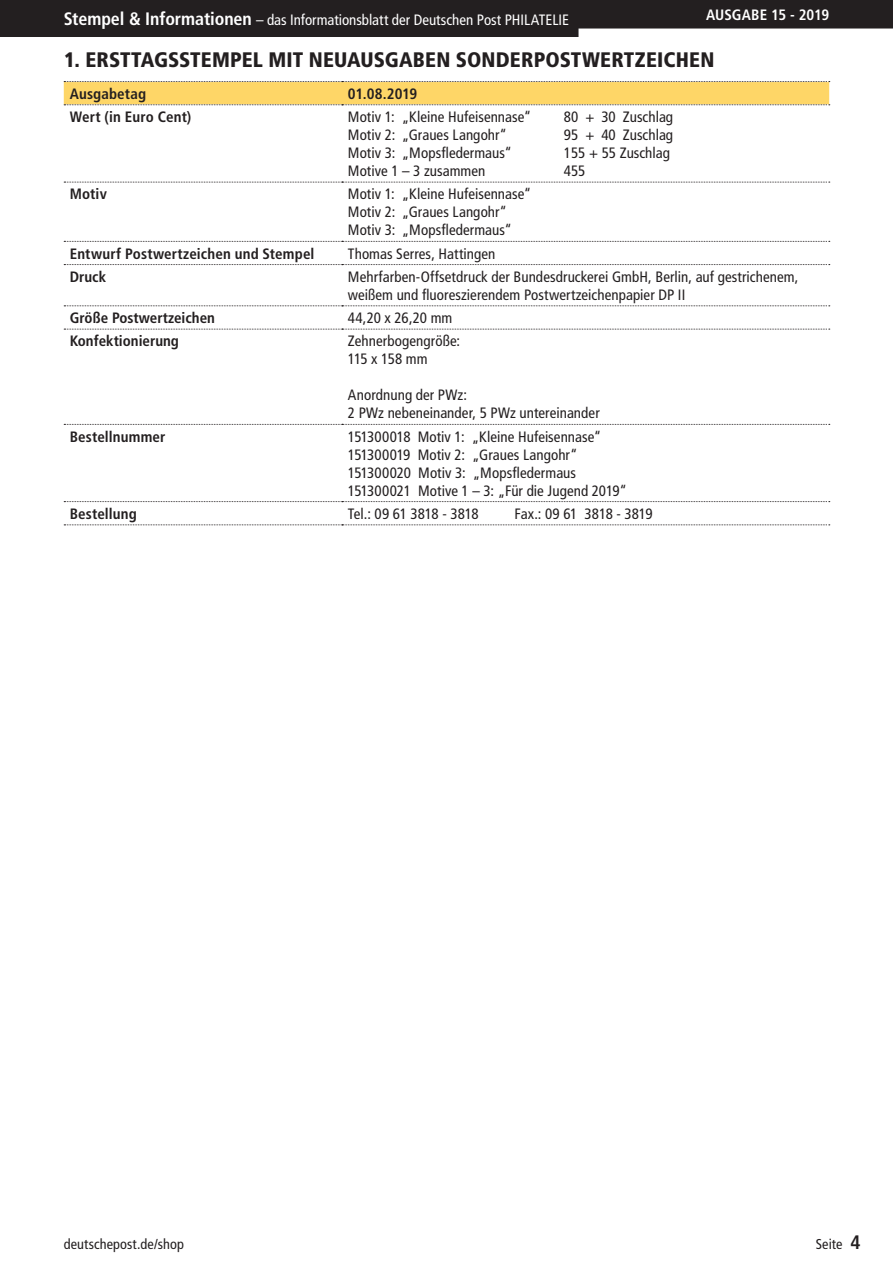
<style>
.page{position:relative;width:893px;height:1263px;background:#fff}
.page>*{position:absolute;margin:0;border:0;box-sizing:border-box;transform-origin:0 0}
.t1{font:900 condensed 21px "Frutiger LT Std";letter-spacing:.01em;color:#231f20}
.t2{font:condensed 15px/18px "Frutiger LT Std";letter-spacing:.005em;color:#231f20}
.t3{font:700 condensed 15px "Frutiger LT Std";letter-spacing:.005em;color:#231f20}
.t4{font:condensed 15px "Frutiger LT Std";color:#fff}
.t5{font:700 condensed 15px "Frutiger LT Std";color:#fff}
.t6{font:condensed 14.25px "Frutiger LT Std";letter-spacing:.005em;color:#231f20}
.s1{font-weight:700;font-size:18px}
.s2{font-weight:700;font-size:19.5px}
</style>
<div class="page">
<svg style="left:0;top:0;width:893px;height:37px;background:#343131"></svg>
<svg style="left:64px;top:81px;width:766px;height:24px;background:#f6d16b"></svg>
<svg style="left:64px;top:182px;width:766px;height:1px"></svg>
<svg style="left:64px;top:241px;width:766px;height:1px"></svg>
<svg style="left:64px;top:264px;width:766px;height:1px"></svg>
<svg style="left:64px;top:305px;width:766px;height:1px"></svg>
<svg style="left:64px;top:329px;width:766px;height:1px"></svg>
<svg style="left:64px;top:424px;width:766px;height:1px"></svg>
<svg style="left:64px;top:501px;width:766px;height:1px"></svg>
<svg style="left:64px;top:524px;width:766px;height:1px"></svg>
<p class="t4" style="left:64px;top:11px;width:507px"><span class="s1">Stempel &amp; Informationen</span> – das Informationsblatt der Deutschen Post PHILATELIE</p>
<p class="t5" style="left:706px;top:5px;width:125px">AUSGABE 15 - 2019</p>
<h1 class="t1" style="left:64px;top:47px;width:652px">1. ERSTTAGSSTEMPEL MIT NEUAUSGABEN SONDERPOSTWERTZEICHEN</h1>
<p class="t3" style="left:70px;top:85px;width:78px">Ausgabetag</p>
<p class="t3" style="left:348px;top:85px;width:71px">01.08.2019</p>
<p class="t3" style="left:70px;top:108px;width:123px">Wert (in Euro Cent)</p>
<p class="t2" style="left:348px;top:108px;width:185px">Motiv 1: „Kleine Hufeisennase“<br>Motiv 2: „Graues Langohr“<br>Motiv 3: „Mopsfledermaus“</p>
<p class="t2" style="left:564px;top:108px;width:111px;text-align:justify">80 + 30 Zuschlag 95 + 40 Zuschlag 155 + 55 Zuschlag</p>
<p class="t2" style="left:348px;top:162px;width:139px">Motive 1 – 3 zusammen</p>
<p class="t2" style="left:564px;top:162px;width:23px">455</p>
<p class="t3" style="left:70px;top:185px;width:39px">Motiv</p>
<p class="t2" style="left:348px;top:185px;width:185px">Motiv 1: „Kleine Hufeisennase“<br>Motiv 2: „Graues Langohr“<br>Motiv 3: „Mopsfledermaus“</p>
<p class="t3" style="left:70px;top:244px;width:246px">Entwurf Postwertzeichen und Stempel</p>
<p class="t2" style="left:348px;top:244px;width:149px">Thomas Serres, Hattingen</p>
<p class="t3" style="left:70px;top:268px;width:38px">Druck</p>
<p class="t2" style="left:348px;top:268px;width:452px">Mehrfarben-Offsetdruck der Bundesdruckerei GmbH, Berlin, auf gestrichenem, weißem und fluoreszierendem Postwertzeichenpapier DP II</p>
<p class="t3" style="left:70px;top:309px;width:147px">Größe Postwertzeichen</p>
<p class="t2" style="left:348px;top:309px;width:106px">44,20 x 26,20 mm</p>
<p class="t3" style="left:70px;top:332px;width:111px">Konfektionierung</p>
<p class="t2" style="left:348px;top:332px;width:114px">Zehnerbogengröße:<br>115 x 158 mm</p>
<p class="t2" style="left:348px;top:386px;width:253px">Anordnung der PWz:<br>2 PWz nebeneinander, 5 PWz untereinander</p>
<p class="t3" style="left:70px;top:427px;width:97px">Bestellnummer</p>
<p class="t2" style="left:348px;top:427px;width:281px">151300018 Motiv 1: „Kleine Hufeisennase“ 151300019 Motiv 2: „Graues Langohr“ 151300020 Motiv 3: „Mopsfledermaus 151300021 Motive 1 – 3: „Für die Jugend 2019“</p>
<p class="t3" style="left:70px;top:505px;width:69px">Bestellung</p>
<p class="t2" style="left:348px;top:505px;width:132px">Tel.: 09 61 3818 - 3818</p>
<p class="t2" style="left:515px;top:505px;width:140px">Fax.: 09 61 3818 - 3819</p>
<p class="t6" style="left:64px;top:1235px;width:122px">deutschepost.de/shop</p>
<p class="t6" style="left:816px;top:1235px;width:46px">Seite <span class="s2">4</span></p>
</div>
